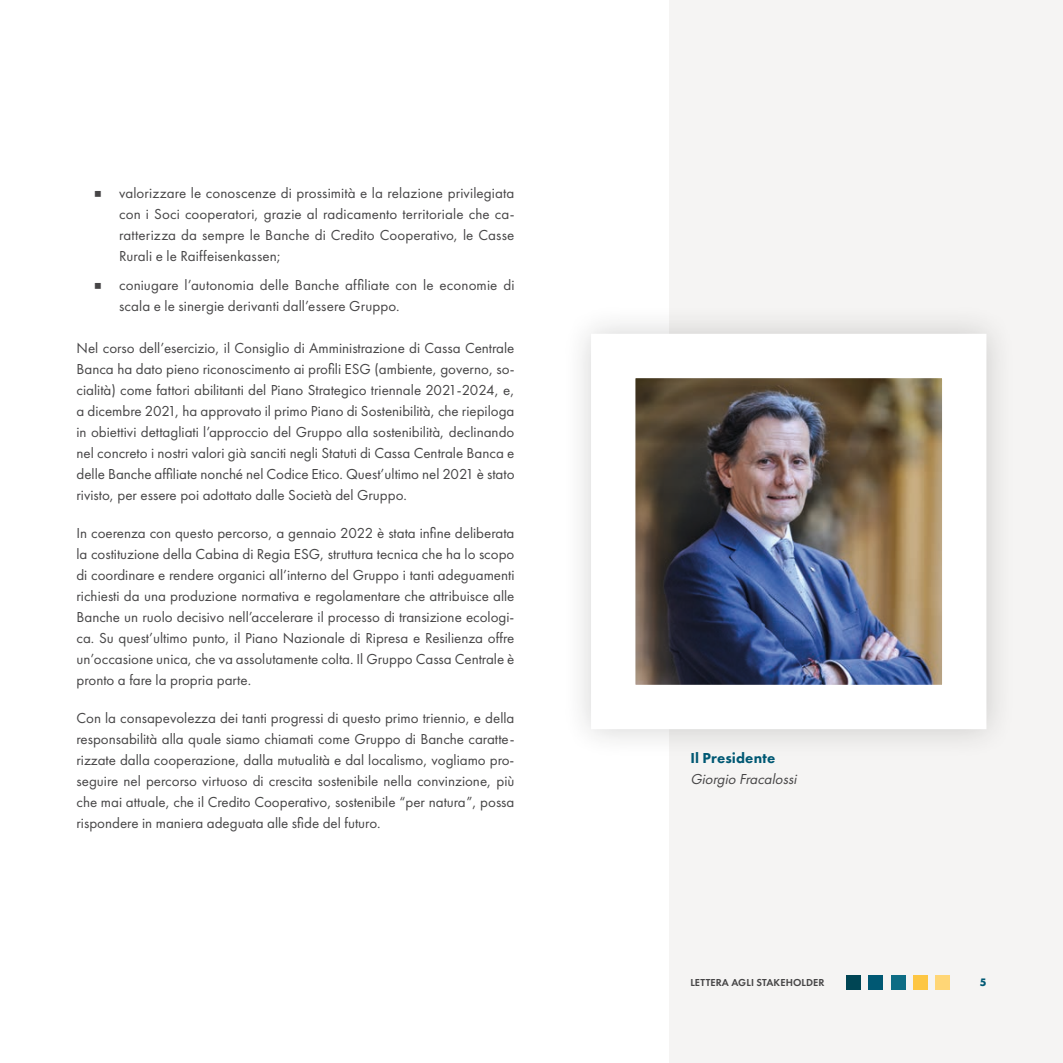
<style>
.page{position:relative;width:1063px;height:1063px;background:#fff}
.page>*{position:absolute;margin:0;border:0;box-sizing:border-box;transform-origin:0 0}
.t1{font:15px/21px "Futura PT";color:#464546;text-align:justify}
.t2{font:italic 15px "Futura PT";color:#464546}
.t3{font:800 15px "Futura PT";letter-spacing:.01em;color:#005873}
.t4{font:700 11.25px "Futura PT";color:#005873}
.t5{font:600 10.5px "Futura PT";letter-spacing:.01em;color:#464546}
.s1{font-family:"Montserrat";font-weight:700}
</style>
<div class="page">
<div style="left:669px;top:0;width:394px;height:1063px;background:#f5f4f3"></div>
<div style="left:913px;top:975px;width:15px;height:15px;background:#fdc643"></div>
<div style="left:891px;top:975px;width:14px;height:15px;background:#0d6c84"></div>
<div style="left:868px;top:975px;width:15px;height:15px;background:#005873"></div>
<div style="left:846px;top:975px;width:15px;height:15px;background:#004554"></div>
<div style="left:935px;top:975px;width:15px;height:15px;background:#ffd676"></div>
<div style="left:560px;top:303px;width:457px;height:456px;background:#1d1d1b;opacity:.2"></div>
<img style="left:569px;top:312px;width:427px;height:439px">
<p class="t1" style="left:119px;top:182px;width:397px;text-indent:-26px"><span class="s1">■</span> valorizzare le conoscenze di prossimità e la relazione privilegiata con i Soci cooperatori, grazie al radicamento territoriale che ca&shy;ratterizza da sempre le Banche di Credito Cooperativo, le Casse Rurali e le Raiffeisenkassen;</p>
<p class="t1" style="left:119px;top:275px;width:397px;text-indent:-26px"><span class="s1">■</span> coniugare l’autonomia delle Banche affiliate con le economie di scala e le sinergie derivanti dall’essere Gruppo.</p>
<p class="t1" style="left:77px;top:338px;width:439px">Nel corso dell’esercizio, il Consiglio di Amministrazione di Cassa Centrale Banca ha dato pieno riconoscimento ai profili ESG (ambiente, governo, so&shy;cialità) come fattori abilitanti del Piano Strategico triennale 2021-2024, e, a dicembre 2021, ha approvato il primo Piano di Sostenibilità, che riepiloga in obiettivi dettagliati l’approccio del Gruppo alla sostenibilità, declinando nel concreto i nostri valori già sanciti negli Statuti di Cassa Centrale Banca e delle Banche affiliate nonché nel Codice Etico. Quest’ultimo nel 2021 è stato rivisto, per essere poi adottato dalle Società del Gruppo.</p>
<p class="t1" style="left:77px;top:523px;width:439px">In coerenza con questo percorso, a gennaio 2022 è stata infine deliberata la costituzione della Cabina di Regia ESG, struttura tecnica che ha lo scopo di coordinare e rendere organici all’interno del Gruppo i tanti adeguamenti richiesti da una produzione normativa e regolamentare che attribuisce alle Banche un ruolo decisivo nell’accelerare il processo di transizione ecologi&shy;ca. Su quest’ultimo punto, il Piano Nazionale di Ripresa e Resilienza offre un’occasione unica, che va assolutamente colta. Il Gruppo Cassa Centrale è pronto a fare la propria parte.</p>
<p class="t1" style="left:77px;top:708px;width:439px">Con la consapevolezza dei tanti progressi di questo primo triennio, e della responsabilità alla quale siamo chiamati come Gruppo di Banche caratte&shy;rizzate dalla cooperazione, dalla mutualità e dal localismo, vogliamo pro&shy;seguire nel percorso virtuoso di crescita sostenibile nella convinzione, più che mai attuale, che il Credito Cooperativo, sostenibile “per natura”, possa rispondere in maniera adeguata alle sfide del futuro.</p>
<p class="t3" style="left:690px;top:749px;width:86px">Il Presidente</p>
<p class="t2" style="left:690px;top:770px;width:111px">Giorgio Fracalossi</p>
<p class="t5" style="left:690px;top:976px;width:136px">LETTERA AGLI STAKEHOLDER</p>
<p class="t4" style="left:980px;top:975px;width:8px">5</p>
</div>
